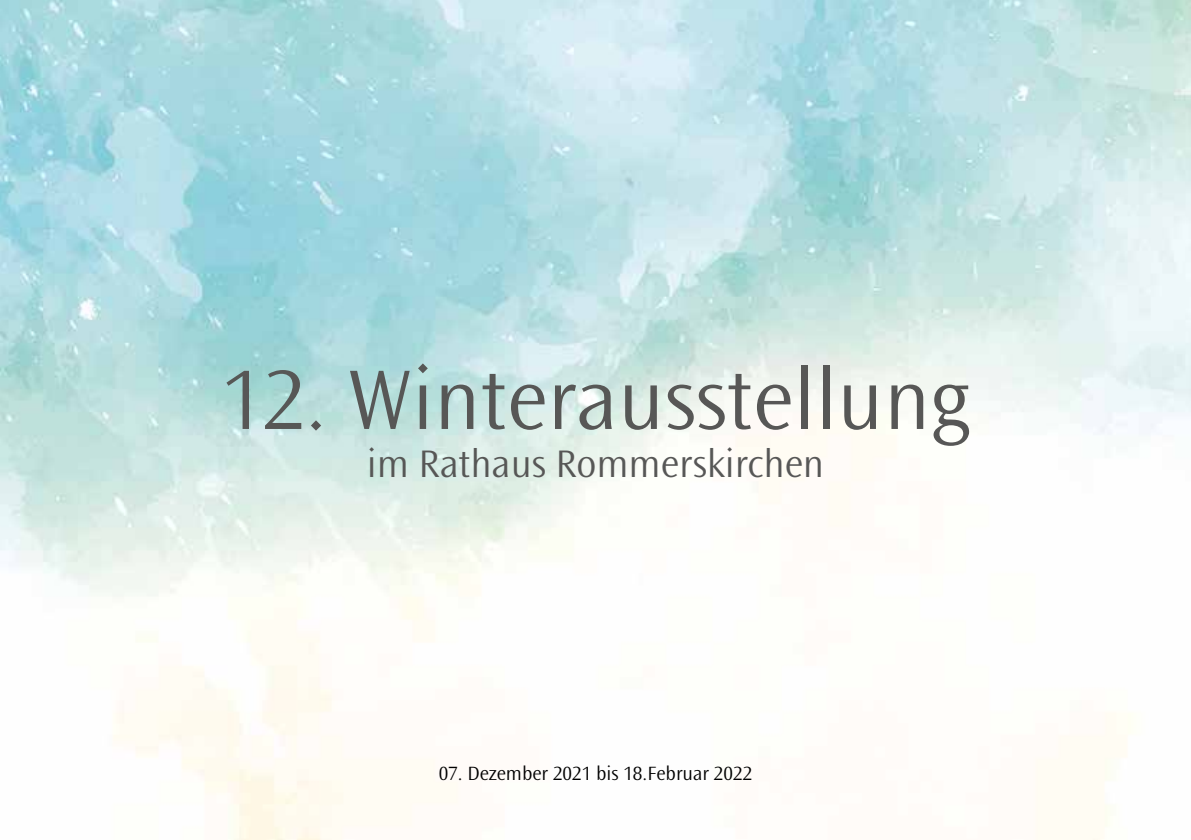
<style>
.page{position:relative;width:1191px;height:840px;background:#fff}
.page>*{position:absolute;margin:0;border:0;box-sizing:border-box;transform-origin:0 0}
.t1{font:88px "Ocean Sans AV Light";color:#575756}
.t2{font:40px "Ocean Sans AV Light";color:#575756}
.t3{font:20px "Ocean Sans AV Light";color:#000}
</style>
<div class="page">
<img style="left:0;top:0;width:1191px;height:839px">
<h1 class="t1" style="left:221px;top:348px;width:750px">12. Winterausstellung</h1>
<h2 class="t2" style="left:367px;top:440px;width:459px">im Rathaus Rommerskirchen</h2>
<p class="t3" style="left:439px;top:761px;width:315px">07. Dezember 2021 bis 18.Februar 2022</p>
</div>
